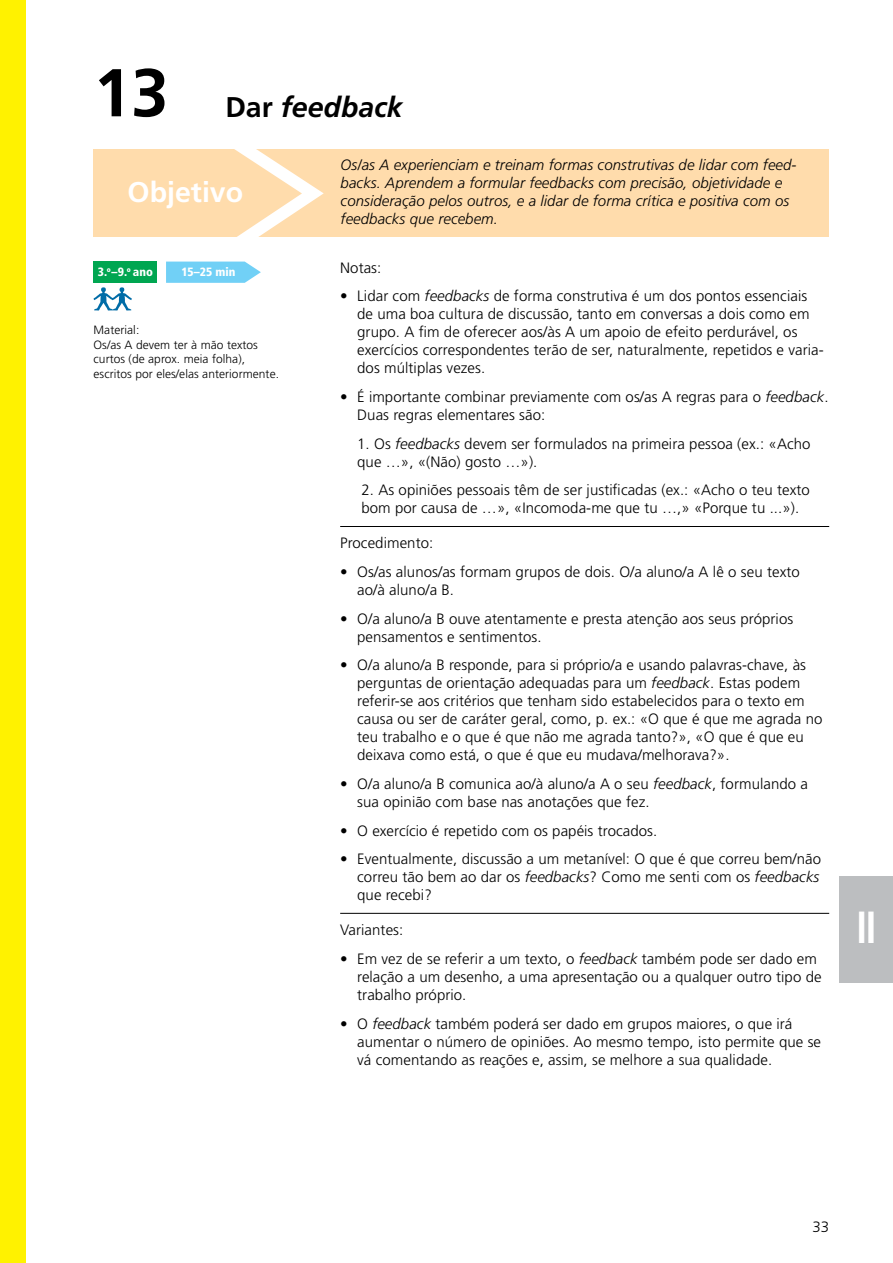
<style>
.page{position:relative;width:893px;height:1263px;background:#fff}
.page>*{position:absolute;margin:0;border:0;box-sizing:border-box;transform-origin:0 0}
.t1{font:700 67.5px "Frutiger";color:#000}
.t2{font:700 condensed 45px "Frutiger";color:#fff;scale:.9 1}
.t3{font:italic 700 28.5px "Frutiger";color:#000}
.t4{font:700 28.5px "Frutiger";color:#fff}
.t5{font:300 15px/18px "Frutiger LT Pro";letter-spacing:.005em;color:#000}
.t6{font:300 15px/18px "Frutiger";letter-spacing:.005em;color:#000}
.t7{font:italic 300 15px/18px "Frutiger";letter-spacing:.005em;color:#000}
.t8{font:300 12px/14.4px "Frutiger LT Pro";letter-spacing:.005em;color:#000}
.t9{font:900 condensed 12px "Frutiger";color:#fff}
.s1{font-style:normal}
.s2{font-style:italic}
</style>
<div class="page">
<div style="left:840px;top:876px;width:53px;height:106px;background:#bcbec0"></div>
<div style="left:94px;top:149px;width:735px;height:88px;background:#ffdcac"></div>
<hr style="left:340px;top:526px;width:489px;height:1px;background:#000">
<hr style="left:340px;top:913px;width:489px;height:1px;background:#000">
<svg style="left:166px;top:149px;width:158px;height:134px"></svg>
<svg style="left:93px;top:287px;width:39px;height:23px"></svg>
<div style="left:94px;top:262px;width:63px;height:21px;background:#00a651"></div>
<div style="left:0;top:0;width:26px;height:1263px;background:#fff200"></div>
<h1 class="t1" style="left:94px;top:53px;width:77px">13</h1>
<h3 class="t3" style="left:225px;top:91px;width:179px"><span class="s1">Dar</span> feedback</h3>
<h3 class="t4" style="left:128px;top:175px;width:117px">Objetivo</h3>
<p class="t9" style="left:98px;top:265px;width:56px">3.<sup>o</sup>–9.<sup>o</sup> ano</p>
<p class="t9" style="left:181px;top:265px;width:56px">15–25 min</p>
<p class="t8" style="left:94px;top:323px;width:187px">Material:<br>Os/as A devem ter à mão textos curtos (de aprox. meia folha), escritos por eles/elas anteriormente.</p>
<p class="t7" style="left:341px;top:156px;width:457px">Os/as A experienciam e treinam formas construtivas de lidar com feed&shy;backs. Aprendem a formular feedbacks com precisão, objetividade e consideração pelos outros, e a lidar de forma crítica e positiva com os feedbacks que recebem.</p>
<p class="t5" style="left:340px;top:259px;width:43px">Notas:</p>
<p class="t5" style="left:357px;top:287px;width:468px;text-indent:-17px">• Lidar com <span class="s2">feedbacks</span> de forma construtiva é um dos pontos essenciais de uma boa cultura de discussão, tanto em conversas a dois como em grupo. A fim de oferecer aos/às A um apoio de efeito perdurável, os exercícios correspondentes terão de ser, naturalmente, repetidos e varia&shy;dos múltiplas vezes.</p>
<p class="t5" style="left:357px;top:388px;width:473px;text-indent:-17px">• É importante combinar previamente com os/as A regras para o <span class="s2">feedback</span>.<br>Duas regras elementares são:</p>
<p class="t6" style="left:357px;top:434px;width:455px">1. Os <span class="s2">feedbacks</span> devem ser formulados na primeira pessoa (ex.: «Acho que …», «(Não) gosto …»).</p>
<p class="t5" style="left:361px;top:481px;width:450px">2. As opiniões pessoais têm de ser justificadas (ex.: «Acho o teu texto bom por causa de …», «Incomoda-me que tu …,» «Porque tu ...»).</p>
<p class="t5" style="left:340px;top:534px;width:95px">Procedimento:</p>
<p class="t5" style="left:357px;top:563px;width:444px;text-indent:-17px">• Os/as alunos/as formam grupos de dois. O/a aluno/a A lê o seu texto ao/à aluno/a B.</p>
<p class="t5" style="left:357px;top:610px;width:438px;text-indent:-17px">• O/a aluno/a B ouve atentamente e presta atenção aos seus próprios pensamentos e sentimentos.</p>
<p class="t5" style="left:357px;top:656px;width:467px;text-indent:-17px">• O/a aluno/a B responde, para si próprio/a e usando palavras-chave, às perguntas de orientação adequadas para um <span class="s2">feedback</span>. Estas podem referir-se aos critérios que tenham sido estabelecidos para o texto em causa ou ser de caráter geral, como, p. ex.: «O que é que me agrada no teu trabalho e o que é que não me agrada tanto?», «O que é que eu deixava como está, o que é que eu mudava/melhorava?».</p>
<p class="t5" style="left:357px;top:775px;width:452px;text-indent:-17px">• O/a aluno/a B comunica ao/à aluno/a A o seu <span class="s2">feedback</span>, formulando a sua opinião com base nas anotações que fez.</p>
<p class="t5" style="left:340px;top:821px;width:319px">• O exercício é repetido com os papéis trocados.</p>
<p class="t6" style="left:357px;top:850px;width:465px;text-align:justify;text-indent:-17px">• Eventualmente, discussão a um metanível: O que é que correu bem/não correu tão bem ao dar os <span class="s2">feedbacks</span>? Como me senti com os <span class="s2">feedbacks </span>que recebi?</p>
<p class="t5" style="left:340px;top:921px;width:65px">Variantes:</p>
<p class="t5" style="left:357px;top:950px;width:466px;text-indent:-17px">• Em vez de se referir a um texto, o <span class="s2">feedback</span> também pode ser dado em relação a um desenho, a uma apresentação ou a qualquer outro tipo de trabalho próprio.</p>
<p class="t5" style="left:357px;top:1014px;width:465px;text-indent:-17px">• O <span class="s2">feedback</span> também poderá ser dado em grupos maiores, o que irá aumentar o número de opiniões. Ao mesmo tempo, isto permite que se vá comentando as reações e, assim, se melhore a sua qualidade.</p>
<h2 class="t2" style="left:856px;top:900px;width:24px">II</h2>
<p class="t6" style="left:812px;top:1218px;width:18px">33</p>
</div>
